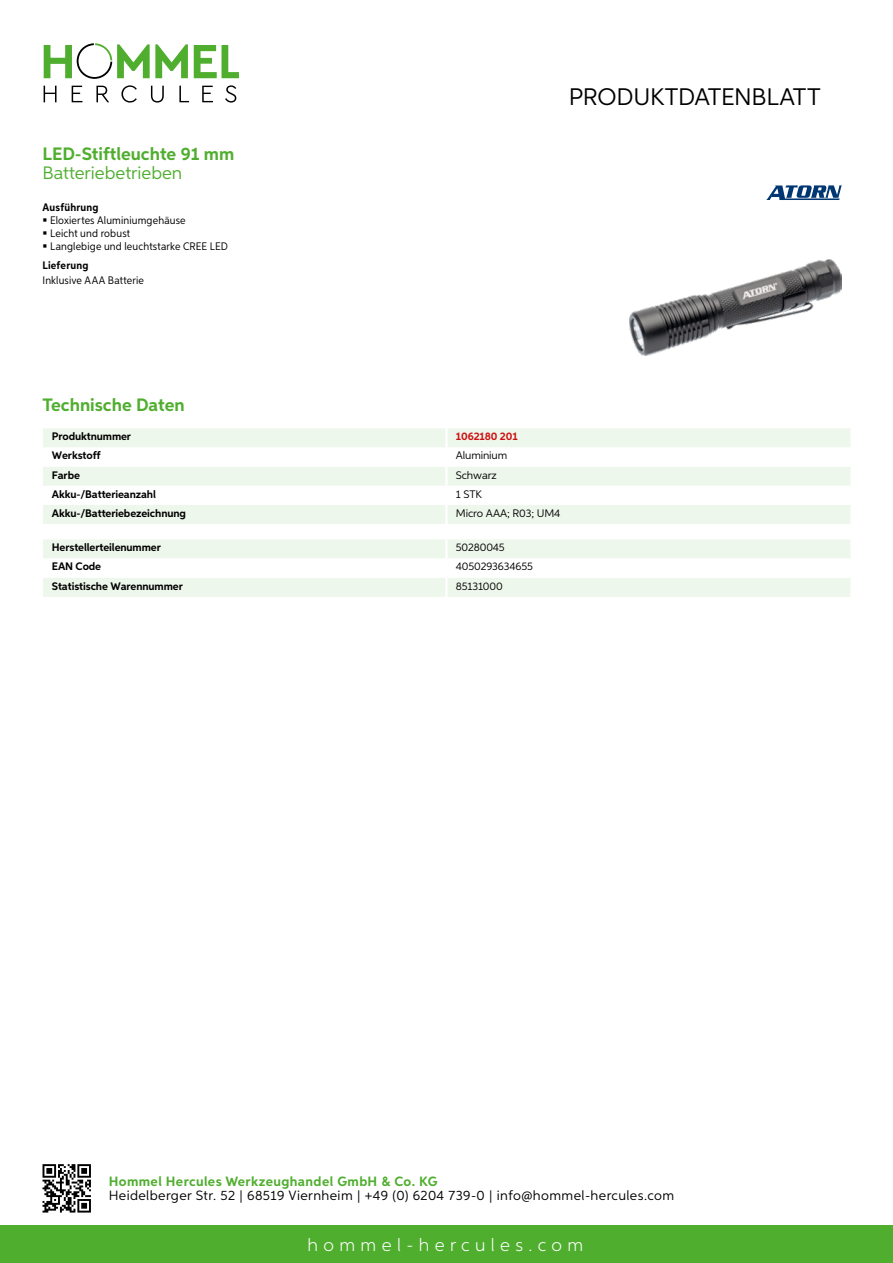
<style>
.page{position:relative;width:893px;height:1263px;background:#fff}
.page>*{position:absolute;margin:0;border:0;box-sizing:border-box;transform-origin:0 0}
.t1{font:24px "Aspira";letter-spacing:-.01em;color:#000}
.t2{font:700 18px "Aspira";color:#50ae2f}
.t3{font:300 18px "Aspira";letter-spacing:.3em;color:#fff}
.t4{font:18px "Aspira";color:#50ae2f}
.t5{font:13.5px "Aspira";letter-spacing:.03em;color:#000}
.t6{font:700 13.5px "Aspira";letter-spacing:.03em;color:#50ae2f}
.t7{font:700 10.95px "Aspira";letter-spacing:-.01em;color:#000}
.t8{font:10.95px/12.8px "Aspira Nar";letter-spacing:.015em;color:#000}
.t9{font:10.95px "Aspira";letter-spacing:-.01em;color:#000}
.t10{font:700 10.95px "Aspira Nar";letter-spacing:.02em;color:#000}
.t11{font:700 10.95px "Aspira";letter-spacing:-.01em;color:#cd1013}
</style>
<div class="page">
<div style="left:0;top:1226px;width:893px;height:37px;background:#50ae2f"></div>
<svg style="left:43px;top:1164px;width:48px;height:48px"></svg>
<svg style="left:194px;top:45px;width:45px;height:33px"></svg>
<svg style="left:44px;top:43px;width:144px;height:36px"></svg>
<svg style="left:44px;top:86px;width:13px;height:16px"></svg>
<svg style="left:72px;top:86px;width:10px;height:16px"></svg>
<svg style="left:96px;top:86px;width:13px;height:16px"></svg>
<svg style="left:121px;top:85px;width:16px;height:18px"></svg>
<svg style="left:151px;top:86px;width:13px;height:17px"></svg>
<svg style="left:179px;top:86px;width:10px;height:16px"></svg>
<svg style="left:202px;top:86px;width:11px;height:16px"></svg>
<svg style="left:225px;top:85px;width:11px;height:18px"></svg>
<div style="left:43px;top:428px;width:807px;height:96px;background:#eef7eb"></div>
<svg style="left:43px;top:447px;width:807px;height:58px"></svg>
<hr style="left:445px;top:428px;width:3px;height:19px;background:#fff">
<hr style="left:445px;top:447px;width:3px;height:20px;background:#fff">
<hr style="left:445px;top:467px;width:3px;height:19px;background:#fff">
<hr style="left:445px;top:486px;width:3px;height:19px;background:#fff">
<hr style="left:445px;top:505px;width:3px;height:19px;background:#fff">
<svg style="left:43px;top:539px;width:807px;height:58px"></svg>
<hr style="left:445px;top:578px;width:3px;height:19px;background:#fff">
<img style="left:629px;top:259px;width:213px;height:97px">
<svg style="left:766px;top:185px;width:76px;height:15px"></svg>
<h2 class="t2" style="left:43px;top:142px;width:193px">LED-Stiftleuchte 91 mm</h2>
<h2 class="t4" style="left:43px;top:162px;width:141px">Batteriebetrieben</h2>
<p class="t10" style="left:43px;top:201px;width:58px">Ausführung</p>
<p class="t8" style="left:50px;top:214px;width:179px">Eloxiertes Aluminiumgehäuse<br>Leicht und robust<br>Langlebige und leuchtstarke CREE LED</p>
<p class="t10" style="left:43px;top:258px;width:47px">Lieferung</p>
<p class="t8" style="left:43px;top:274px;width:103px">Inklusive AAA Batterie</p>
<h1 class="t1" style="left:569px;top:82px;width:253px">Produktdatenblatt</h1>
<h2 class="t2" style="left:43px;top:394px;width:144px">Technische Daten</h2>
<p class="t7" style="left:52px;top:430px;width:81px">Produktnummer</p>
<p class="t11" style="left:456px;top:430px;width:63px">1062180 201</p>
<p class="t7" style="left:52px;top:449px;width:50px">Werkstoff</p>
<p class="t9" style="left:456px;top:449px;width:53px">Aluminium</p>
<p class="t7" style="left:52px;top:468px;width:30px">Farbe</p>
<p class="t9" style="left:456px;top:468px;width:42px">Schwarz</p>
<p class="t7" style="left:52px;top:487px;width:106px">Akku-/Batterieanzahl</p>
<p class="t9" style="left:456px;top:487px;width:21px">1 STK</p>
<p class="t7" style="left:52px;top:506px;width:136px">Akku-/Batteriebezeichnung</p>
<p class="t9" style="left:456px;top:506px;width:39px">Micro AAA</p>
<p class="t9" style="left:507px;top:506px;width:55px">; R03; U M4</p>
<p class="t7" style="left:52px;top:541px;width:111px">Herstellerteilenummer</p>
<p class="t9" style="left:456px;top:541px;width:50px">50280045</p>
<p class="t7" style="left:52px;top:560px;width:51px">EAN Code</p>
<p class="t9" style="left:456px;top:560px;width:79px">4050293634655</p>
<p class="t7" style="left:52px;top:579px;width:132px">Statistische Warennummer</p>
<p class="t9" style="left:456px;top:579px;width:48px">85131000</p>
<p class="t6" style="left:109px;top:1172px;width:330px">Hommel Hercules Werkzeughandel GmbH &amp; Co. KG</p>
<p class="t5" style="left:109px;top:1187px;width:567px">Heidelberger Str. 52 | 68519 Viernheim | +49 (0) 6204 739-0 | info@hommel-hercules.com</p>
<h2 class="t3" style="left:307px;top:1234px;width:277px">hommel-hercules.com</h2>
</div>
